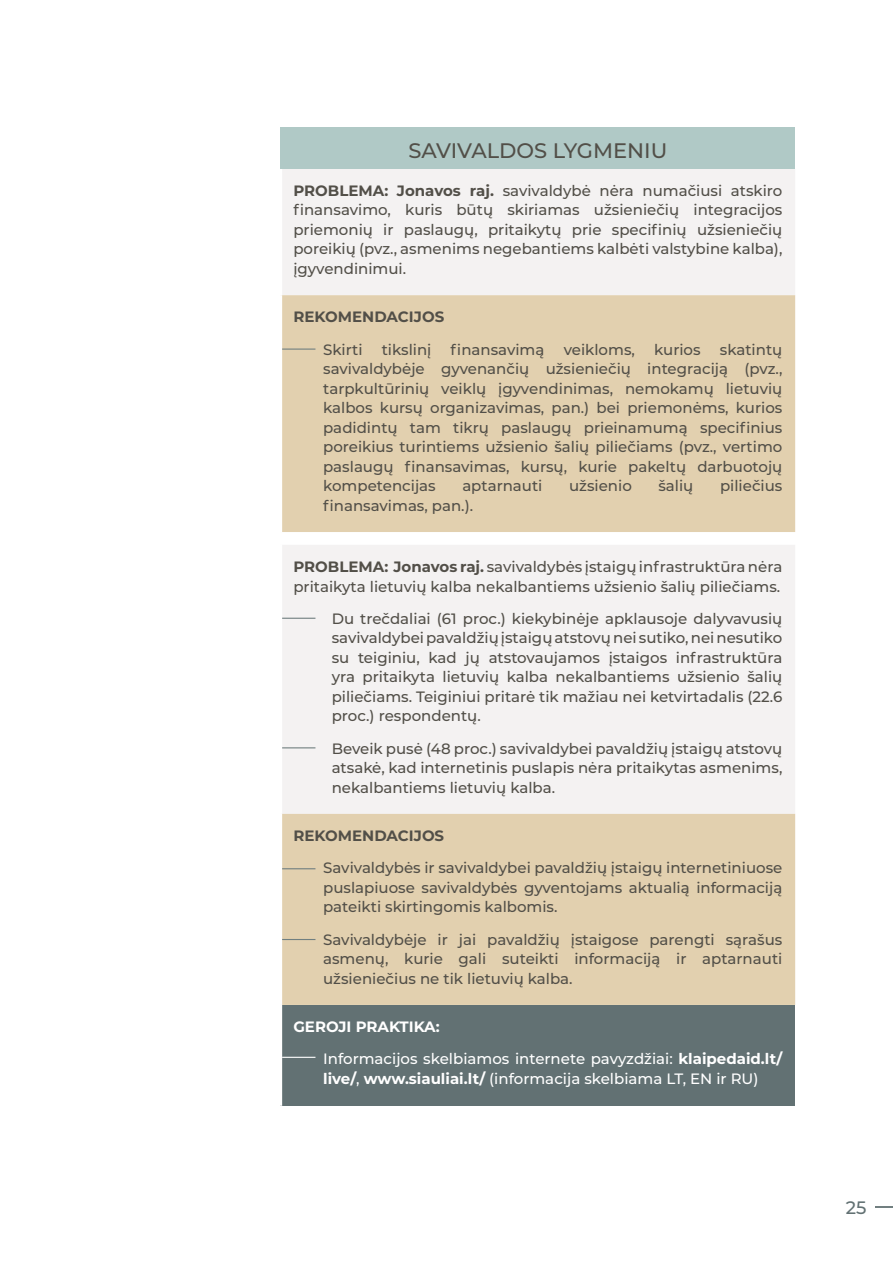
<style>
.page{position:relative;width:893px;height:1263px;background:#fff}
.page>*{position:absolute;margin:0;border:0;box-sizing:border-box;transform-origin:0 0}
.t1{font:500 21px "Montserrat";color:#524f48}
.t2{font:500 18px "Montserrat";color:#627173}
.t3{font:500 15px/19.5px "Montserrat";color:#524f48;text-align:justify}
.t4{font:500 15px/32.2px "Montserrat";color:#fff}
.t5{font:700 15px "Montserrat";color:#524f48}
.s1{font-weight:700}
</style>
<div class="page">
<svg style="left:875px;top:1206px;width:18px;height:2px"></svg>
<div style="left:282px;top:169px;width:513px;height:126px;background:#f4f2f2"></div>
<svg style="left:282px;top:295px;width:513px;height:710px;fill:#e2d0af"></svg>
<div style="left:281px;top:1005px;width:514px;height:100px;background:#627173"></div>
<hr style="left:279px;top:1005px;width:3px;height:100px;background:#fff">
<hr style="left:282px;top:348px;width:33px;height:2px;background:#717f80">
<hr style="left:282px;top:618px;width:33px;height:1px;background:#717f80">
<hr style="left:282px;top:747px;width:33px;height:1px;background:#717f80">
<hr style="left:282px;top:868px;width:33px;height:1px;background:#717f80">
<hr style="left:282px;top:939px;width:33px;height:1px;background:#717f80">
<hr style="left:282px;top:1057px;width:33px;height:1px;background:#fff">
<div style="left:281px;top:128px;width:514px;height:41px;background:#b0c9c6"></div>
<h1 class="t1" style="left:409px;top:136px;width:260px">SAVIVALDOS LYGMENIU</h1>
<p class="t3" style="left:293px;top:180px;width:491px"><span class="s1">PROBLEMA: Jonavos raj.</span> savivaldybė nėra numačiusi atskiro finansavimo, kuris būtų skiriamas užsieniečių integracijos priemonių ir paslaugų, pritaikytų prie specifinių užsieniečių poreikių (pvz., asmenims negebantiems kalbėti valstybine kalba), įgyvendinimui.</p>
<p class="t5" style="left:293px;top:306px;width:152px">REKOMENDACIJOS</p>
<p class="t3" style="left:323px;top:339px;width:41px">Skirti</p>
<p class="t3" style="left:382px;top:339px;width:51px">tikslinį</p>
<p class="t3" style="left:451px;top:339px;width:95px">finansavimą</p>
<p class="t3" style="left:564px;top:339px;width:73px">veikloms,</p>
<p class="t3" style="left:654px;top:339px;width:48px">kurios</p>
<p class="t3" style="left:323px;top:339px;width:461px;text-indent:397px">skatintų savivaldybėje gyvenančių užsieniečių integraciją (pvz., tarpkultūrinių veiklų įgyvendinimas, nemokamų lietuvių kalbos kursų organizavimas, pan.) bei priemonėms, kurios padidintų tam tikrų paslaugų prieinamumą specifinius poreikius turintiems užsienio šalių piliečiams (pvz., vertimo paslaugų finansavimas, kursų, kurie pakeltų darbuotojų kompetencijas</p>
<p class="t3" style="left:462px;top:476px;width:82px">aptarnauti</p>
<p class="t3" style="left:569px;top:476px;width:64px">užsienio</p>
<p class="t3" style="left:658px;top:476px;width:37px">šalių</p>
<p class="t3" style="left:720px;top:476px;width:64px">piliečius</p>
<p class="t3" style="left:323px;top:495px;width:151px">finansavimas, pan.).</p>
<p class="t3" style="left:293px;top:556px;width:490px"><span class="s1">PROBLEMA: Jonavos raj.</span> savivaldybės įstaigų infrastruktūra nėra pritaikyta lietuvių kalba nekalbantiems užsienio šalių piliečiams.</p>
<p class="t3" style="left:332px;top:608px;width:452px">Du trečdaliai (61 proc.) kiekybinėje apklausoje dalyvavusių savivaldybei pavaldžių įstaigų atstovų nei sutiko, nei nesutiko su teiginiu, kad jų atstovaujamos įstaigos infrastruktūra yra pritaikyta lietuvių kalba nekalbantiems užsienio šalių piliečiams. Teiginiui pritarė tik mažiau nei ketvirtadalis (22.6 proc.) respondentų.</p>
<p class="t3" style="left:332px;top:738px;width:452px">Beveik pusė (48 proc.) savivaldybei pavaldžių įstaigų atstovų atsakė, kad internetinis puslapis nėra pritaikytas asmenims, nekalbantiems lietuvių kalba.</p>
<p class="t5" style="left:293px;top:825px;width:152px">REKOMENDACIJOS</p>
<p class="t3" style="left:323px;top:858px;width:461px">Savivaldybės ir savivaldybei pavaldžių įstaigų internetiniuose puslapiuose savivaldybės gyventojams aktualią informaciją pateikti skirtingomis kalbomis.</p>
<p class="t3" style="left:323px;top:929px;width:461px">Savivaldybėje ir jai pavaldžių įstaigose parengti sąrašus asmenų, kurie gali suteikti informaciją ir aptarnauti užsieniečius ne tik lietuvių kalba.</p>
<p class="t4" style="left:323px;top:1010px;width:461px;text-indent:-30px"><span class="s1">GEROJI PRAKTIKA:<br></span>Informacijos skelbiamos internete pavyzdžiai: <span class="s1">klaipedaid.lt/</span></p>
<p class="t4" style="left:323px;top:1062px;width:437px"><span class="s1">live/</span>, <span class="s1">www.siauliai.lt/</span> (informacija skelbiama LT, EN ir RU)</p>
<p class="t2" style="left:846px;top:1195px;width:22px">25</p>
</div>
